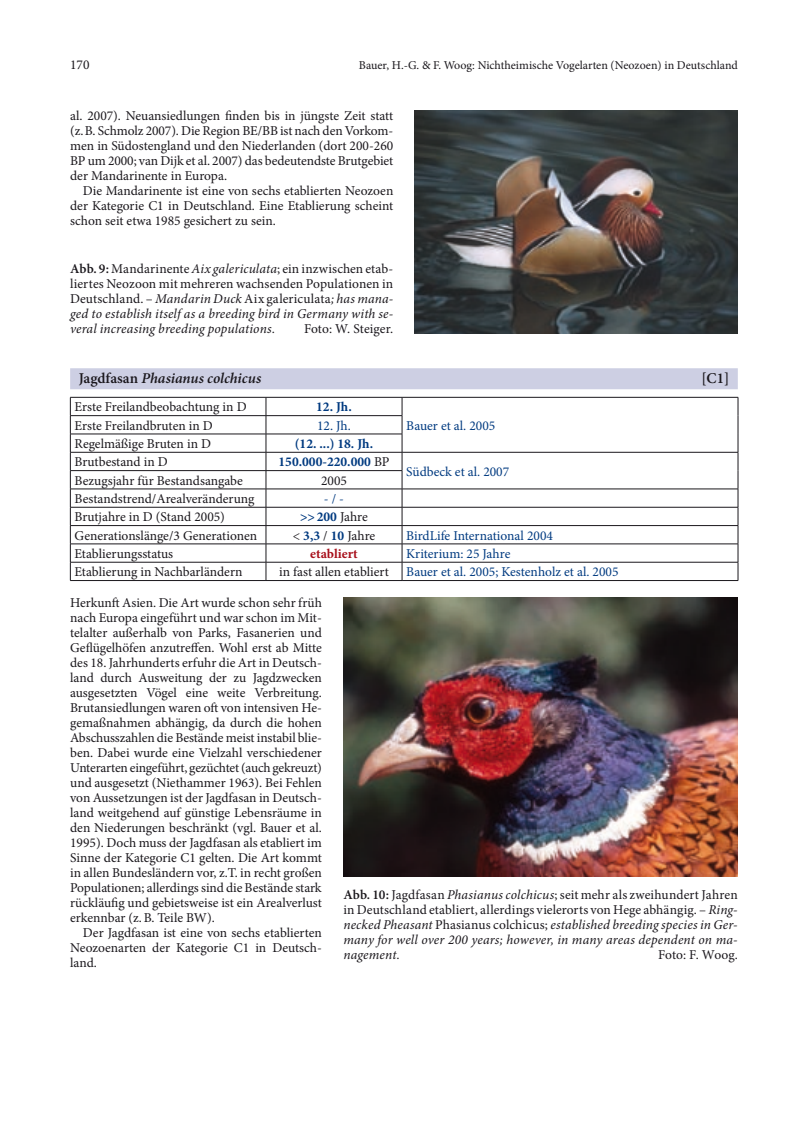
<style>
.page{position:relative;width:808px;height:1127px;background:#fff}
.page>*{position:absolute;margin:0;border:0;box-sizing:border-box;transform-origin:0 0}
.t1{font:italic 600 15px "Minion Pro";color:#1a171c}
.t2{font:600 15px "Minion Pro";color:#1a171c}
.t3{font:13.5px/15px "Minion Pro";letter-spacing:-.005em;color:#1a171c;text-align:justify}
.t4{font:italic 13.5px/15px "Minion Pro";letter-spacing:.01em;color:#1a171c;text-align:justify}
.t5{font:13.5px "Minion Pro";color:#003a80}
.t6{font:700 13.5px "Minion Pro";color:#003a80}
.t7{font:700 13.5px "Minion Pro";color:#a8111c}
.t8{font:12px "Minion Pro";letter-spacing:-.02em;color:#1a171c}
.s1{font-weight:600;font-style:normal}
.s2{font-style:normal}
.s3{font-weight:400;color:#1a171c}
.s4{font-weight:700;color:#003a80}
</style>
<div class="page">
<div style="left:70px;top:368px;width:668px;height:21px;background:#cdcfe3"></div>
<hr style="left:70px;top:415px;width:196px;height:1px;background:#1a171c">
<hr style="left:266px;top:415px;width:136px;height:1px;background:#1a171c">
<hr style="left:70px;top:434px;width:196px;height:1px;background:#1a171c">
<hr style="left:266px;top:434px;width:136px;height:1px;background:#1a171c">
<hr style="left:70px;top:452px;width:196px;height:1px;background:#1a171c">
<hr style="left:266px;top:452px;width:136px;height:1px;background:#1a171c">
<hr style="left:402px;top:452px;width:336px;height:1px;background:#1a171c">
<hr style="left:70px;top:470px;width:196px;height:1px;background:#1a171c">
<hr style="left:266px;top:470px;width:136px;height:1px;background:#1a171c">
<hr style="left:70px;top:489px;width:196px;height:1px;background:#1a171c">
<hr style="left:266px;top:489px;width:136px;height:1px;background:#1a171c">
<hr style="left:402px;top:489px;width:336px;height:1px;background:#1a171c">
<hr style="left:70px;top:507px;width:196px;height:1px;background:#1a171c">
<hr style="left:266px;top:507px;width:136px;height:1px;background:#1a171c">
<hr style="left:402px;top:507px;width:336px;height:1px;background:#1a171c">
<hr style="left:70px;top:525px;width:196px;height:1px;background:#1a171c">
<hr style="left:266px;top:525px;width:136px;height:1px;background:#1a171c">
<hr style="left:402px;top:525px;width:336px;height:1px;background:#1a171c">
<hr style="left:70px;top:544px;width:196px;height:1px;background:#1a171c">
<hr style="left:266px;top:544px;width:136px;height:1px;background:#1a171c">
<hr style="left:402px;top:544px;width:336px;height:1px;background:#1a171c">
<hr style="left:70px;top:562px;width:196px;height:1px;background:#1a171c">
<hr style="left:266px;top:562px;width:136px;height:1px;background:#1a171c">
<svg style="left:266px;top:398px;width:1px;height:182px"></svg>
<hr style="left:402px;top:562px;width:336px;height:1px;background:#1a171c">
<svg style="left:402px;top:398px;width:1px;height:182px"></svg>
<hr style="left:70px;top:397px;width:196px;height:1px;background:#1a171c">
<hr style="left:266px;top:397px;width:136px;height:1px;background:#1a171c">
<hr style="left:402px;top:397px;width:336px;height:1px;background:#1a171c">
<svg style="left:70px;top:397px;width:1px;height:183px"></svg>
<svg style="left:738px;top:397px;width:1px;height:183px"></svg>
<hr style="left:70px;top:580px;width:196px;height:1px;background:#1a171c">
<hr style="left:266px;top:580px;width:136px;height:1px;background:#1a171c">
<hr style="left:402px;top:580px;width:336px;height:1px;background:#1a171c">
<img style="left:343px;top:597px;width:395px;height:279px">
<img style="left:415px;top:111px;width:323px;height:223px">
<p class="t3" style="left:70px;top:58px;width:21px">170</p>
<p class="t8" style="left:359px;top:57px;width:380px">Bauer, H.-G. &amp; F. Woog: Nichtheimische Vogelarten (Neozoen) in Deutschland</p>
<p class="t3" style="left:70px;top:109px;width:325px">al. 2007). Neuansiedlungen finden bis in jüngste Zeit statt (z.B. Schmolz 2007). Die Region BE/BB ist nach den Vorkom&shy;men in Südostengland und den Niederlanden (dort 200-260<br>BP um 2000; van Dijk et al. 2007) das bedeutendste Brutgebiet der Mandarinente in Europa.</p>
<p class="t3" style="left:70px;top:184px;width:325px;text-indent:13px">Die Mandarinente ist eine von sechs etablierten Neozoen der Kategorie C1 in Deutschland. Eine Etablierung scheint schon seit etwa 1985 gesichert zu sein.</p>
<p class="t4" style="left:70px;top:262px;width:325px"><span class="s1">Abb. 9:</span> <span class="s2">Mandarinente</span> Aix galericulata<span class="s2">; ein inzwischen etab&shy;liertes Neozoon mit mehreren wachsenden Populationen in Deutschland. –</span> Mandarin Duck <span class="s2">Aix galericulata</span>; has mana&shy;ged to establish itself as a breeding bird in Germany with se&shy;veral increasing breeding populations.</p>
<p class="t3" style="left:304px;top:322px;width:91px">Foto: W. Steiger.</p>
<p class="t1" style="left:79px;top:367px;width:184px"><span class="s2">Jagdfasan</span> Phasianus colchicus</p>
<p class="t2" style="left:701px;top:368px;width:29px">[C1]</p>
<p class="t3" style="left:75px;top:400px;width:174px">Erste Freilandbeobachtung in D</p>
<p class="t6" style="left:316px;top:397px;width:37px">12. Jh.</p>
<p class="t3" style="left:75px;top:418px;width:140px">Erste Freilandbruten in D</p>
<p class="t5" style="left:317px;top:416px;width:35px">12. Jh.</p>
<p class="t5" style="left:406px;top:416px;width:91px">Bauer et al. 2005</p>
<p class="t3" style="left:75px;top:436px;width:138px">Regelmäßige Bruten in D</p>
<p class="t6" style="left:295px;top:434px;width:80px">(12. ...) 18. Jh.</p>
<p class="t3" style="left:75px;top:455px;width:95px">Brutbestand in D</p>
<p class="t6" style="left:278px;top:452px;width:113px">150.000-220.000 <span class="s3">BP</span></p>
<p class="t5" style="left:406px;top:462px;width:104px">Südbeck et al. 2007</p>
<p class="t3" style="left:75px;top:473px;width:170px">Bezugsjahr für Bestandsangabe</p>
<p class="t3" style="left:321px;top:473px;width:27px">2005</p>
<p class="t3" style="left:75px;top:491px;width:181px">Bestandstrend/Arealveränderung</p>
<p class="t5" style="left:324px;top:490px;width:22px">- / -</p>
<p class="t3" style="left:75px;top:509px;width:152px">Brutjahre in D (Stand 2005)</p>
<p class="t6" style="left:300px;top:507px;width:69px">&gt;&gt;200 <span class="s3">Jahre</span></p>
<p class="t3" style="left:75px;top:528px;width:184px">Generationslänge/3 Generationen</p>
<p class="t3" style="left:293px;top:528px;width:84px">&lt; <span class="s4">3,3</span> / <span class="s4">10</span> Jahre</p>
<p class="t5" style="left:406px;top:526px;width:148px">BirdLife International 2004</p>
<p class="t3" style="left:75px;top:546px;width:100px">Etablierungsstatus</p>
<p class="t7" style="left:310px;top:544px;width:49px">etabliert</p>
<p class="t5" style="left:406px;top:545px;width:106px">Kriterium: 25 Jahre</p>
<p class="t3" style="left:75px;top:564px;width:169px">Etablierung in Nachbarländern</p>
<p class="t3" style="left:279px;top:564px;width:111px">in fast allen etabliert</p>
<p class="t5" style="left:406px;top:563px;width:214px">Bauer et al. 2005; Kestenholz et al. 2005</p>
<p class="t3" style="left:70px;top:595px;width:253px">Herkunft Asien. Die Art wurde schon sehr früh nach Europa eingeführt und war schon im Mit&shy;telalter außerhalb von Parks, Fasanerien und Geflügelhöfen anzutreffen. Wohl erst ab Mitte des 18. Jahrhunderts erfuhr die Art in Deutsch&shy;land durch Ausweitung der zu Jagdzwecken ausgesetzten Vögel eine weite Verbreitung.<br>Brutansiedlungen waren oft von intensiven He&shy;gemaßnahmen abhängig, da durch die hohen Abschusszahlen die Bestände meist instabil blie&shy;ben. Dabei wurde eine Vielzahl verschiedener Unterarten eingeführt, gezüchtet (auch gekreuzt) und ausgesetzt (Niethammer 1963). Bei Fehlen von Aussetzungen ist der Jagdfasan in Deutsch&shy;land weitgehend auf günstige Lebensräume in den Niederungen beschränkt (vgl. Bauer et al.<br>1995). Doch muss der Jagdfasan als etabliert im Sinne der Kategorie C1 gelten. Die Art kommt in allen Bundesländern vor, z.T. in recht großen Populationen; allerdings sind die Bestände stark rückläufig und gebietsweise ist ein Arealverlust erkennbar (z.B. Teile BW).</p>
<p class="t3" style="left:70px;top:925px;width:253px;text-indent:13px">Der Jagdfasan ist eine von sechs etablierten Neozoenarten der Kategorie C1 in Deutsch&shy;land.</p>
<p class="t4" style="left:343px;top:887px;width:396px"><span class="s1">Abb. 10:</span> <span class="s2">Jagdfasan</span> Phasianus colchicus<span class="s2">; seit mehr als zweihundert Jahren in Deutschland etabliert, allerdings vielerorts von Hege abhängig. –</span> Ring&shy;necked Pheasant <span class="s2">Phasianus colchicus;</span> established breeding species in Ger&shy;many for well over 200 years; however, in many areas dependent on ma&shy;nagement.</p>
<p class="t3" style="left:658px;top:947px;width:81px">Foto: F. Woog.</p>
</div>
